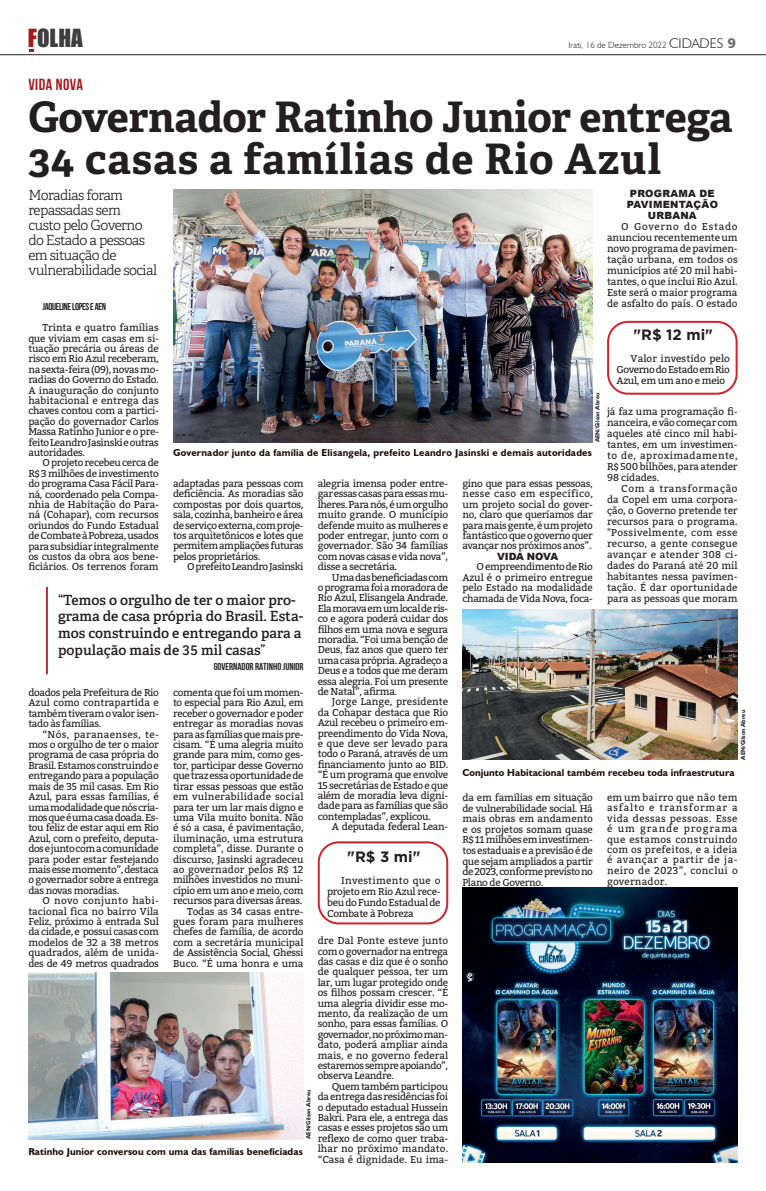
<style>
.page{position:relative;width:766px;height:1191px;background:#fff}
.page>*{position:absolute;margin:0;border:0;box-sizing:border-box;transform-origin:0 0}
.t1{font:700 42px/42px "Adelle";letter-spacing:-.005em;color:#231f20}
.t2{font:22.9px "Impact";color:#3e3e3f}
.t3{font:700 16px "Bebas Neue";letter-spacing:.03em;color:#a5181b}
.t4{font:700 15px "Gotham";color:#231f20}
.t5{font:600 14px/16.8px "Adelle";color:#231f20}
.t6{font:300 14px/15px "Adelle";letter-spacing:-.04em;color:#231f20}
.t7{font:10px/10.4px "Bitter";letter-spacing:-.035em;color:#231f20;text-align:justify}
.t8{font:700 10px "Humanist 521 BT";letter-spacing:.01em;color:#1b0f0a}
.t9{font:900 10px/11px "Arial";letter-spacing:.025em;color:#231f20;text-align:center}
.t10{font:700 10px "Bebas Neue";color:#231f20}
.t11{font:700 10px "Bebas Neue";letter-spacing:-.035em;color:#231f20}
.t12{font:900 10px "Arial";letter-spacing:-.02em;color:#231f20}
.t13{font:300 9px "Humanist 521 BT";color:#231f20}
.t14{font:700 6px "Humanist 521 BT";color:#231f20}
.s1{color:#a5181b}
.s2{font-size:14px}
.s3{font-family:"Humanist 777 BT Black B";font-weight:400;font-size:14px;color:#6c6d70}
</style>
<div class="page">
<hr style="left:0;top:55px;width:765px;height:1px;background:#231f20">
<img style="left:462px;top:887px;width:275px;height:275px">
<img style="left:28px;top:972px;width:275px;height:167px">
<img style="left:173px;top:189px;width:419px;height:253px">
<img style="left:462px;top:609px;width:275px;height:150px">
<hr style="left:46px;top:587px;width:2px;height:87px;background:#d1232a">
<div style="left:607px;top:321px;width:130px;height:74px;border:2px solid #d1232a;border-radius:20px"></div>
<div style="left:317px;top:841px;width:131px;height:83px;border:2px solid #d1232a;border-radius:20px"></div>
<h2 class="t2" style="left:28px;top:20px;width:56px"><span class="s1">F</span>OLHA</h2>
<p class="t13" style="left:568px;top:39px;width:169px">Irati, 16 de Dezembro 2022 <span class="s2">CIDADES</span> <span class="s3">9</span></p>
<h3 class="t3" style="left:28px;top:76px;width:56px">VIDA NOVA</h3>
<h1 class="t1" style="left:28px;top:96px;width:705px">Governador Ratinho Junior entrega<br>34 casas a famílias de Rio Azul</h1>
<h3 class="t6" style="left:28px;top:188px;width:130px">Moradias foram repassadas sem<br>custo pelo Governo do Estado a pessoas em situação de vulnerabilidade social</h3>
<p class="t9" style="left:626px;top:187px;width:93px">PROGRAMA DE<br>PAVIMENTAÇÃO<br>URBANA</p>
<p class="t7" style="left:607px;top:220px;width:132px;line-height:11px;text-indent:14px">O Governo do Estado anunciou recentemente um novo programa de pavimen&shy;tação urbana, em todos os municípios até 20 mil habi&shy;tantes, o que inclui Rio Azul.<br>Este será o maior programa de asfalto do país. O estado</p>
<p class="t11" style="left:43px;top:301px;width:65px">JAQUELINE LOPES E AEN</p>
<p class="t7" style="left:28px;top:322px;width:132px;text-indent:14px">Trinta e quatro famílias que viviam em casas em si&shy;tuação precária ou áreas de risco em Rio Azul receberam, na sexta-feira (09), novas mo&shy;radias do Governo do Estado.<br>A inauguração do conjunto habitacional e entrega das chaves contou com a partici&shy;pação do governador Carlos Massa Ratinho Junior e o pre&shy;feito Leandro Jasinski e outras autoridades.</p>
<p class="t7" style="left:28px;top:457px;width:132px;text-indent:14px">O projeto recebeu cerca de R$ 3 milhões de investimento do programa Casa Fácil Para&shy;ná, coordenado pela Compa&shy;nhia de Habitação do Para&shy;ná (Cohapar), com recursos oriundos do Fundo Estadual de Combate à Pobreza, usados para subsidiar integralmente os custos da obra aos bene&shy;ficiários. Os terrenos foram</p>
<h3 class="t4" style="left:633px;top:325px;width:81px">"R$ 12 mi"</h3>
<p class="t7" style="left:616px;top:353px;width:115px;line-height:11px;text-indent:14px">Valor investido pelo Governo do Estado em Rio Azul, em um ano e meio</p>
<p class="t14" style="left:593px;top:442px;width:51px;rotate:-90deg">AEN/Gilson Abreu</p>
<p class="t7" style="left:607px;top:406px;width:132px;line-height:11px">já faz uma programação fi&shy;nanceira, e vão começar com aqueles até cinco mil habi&shy;tantes, em um investimen&shy;to de, aproximadamente, R$ 500 bilhões, para atender 98 cidades.</p>
<p class="t7" style="left:607px;top:483px;width:132px;line-height:11px;text-indent:14px">Com a transformação da Copel em uma corpora&shy;ção, o Governo pretende ter recursos para o programa. "Possivelmente, com esse recurso, a gente consegue avançar e atender 308 ci&shy;dades do Paraná até 20 mil habitantes nessa pavimen&shy;tação. É dar oportunidade para as pessoas que moram</p>
<p class="t8" style="left:173px;top:447px;width:420px">Governador junto da família de Elisangela, prefeito Leandro Jasinski e demais autoridades</p>
<p class="t7" style="left:173px;top:478px;width:132px">adaptadas para pessoas com deficiência. As moradias são compostas por dois quartos, sala, cozinha, banheiro e área de serviço externa, com proje&shy;tos arquitetônicos e lotes que permitem ampliações futuras pelos proprietários.</p>
<p class="t7" style="left:187px;top:561px;width:118px">O prefeito Leandro Jasinski</p>
<p class="t7" style="left:317px;top:478px;width:132px">alegria imensa poder entre&shy;gar essas casas para essas mu&shy;lheres. Para nós, é um orgulho muito grande. O município defende muito as mulheres e poder entregar, junto com o governador. São 34 famílias com novas casas e vida nova”, disse a secretária.</p>
<p class="t7" style="left:317px;top:571px;width:132px;text-indent:14px">Uma das beneficiadas com o programa foi a moradora de Rio Azul, Elisangela Andrade.<br>Ela morava em um local de ris&shy;co e agora poderá cuidar dos filhos em uma nova e segura moradia. “Foi uma benção de Deus, faz anos que quero ter uma casa própria. Agradeço a Deus e a todos que me deram essa alegria. Foi um presente de Natal”, afirma.</p>
<p class="t7" style="left:317px;top:696px;width:132px;text-indent:14px">Jorge Lange, presidente da Cohapar destaca que Rio Azul recebeu o primeiro em&shy;preendimento do Vida Nova, e que deve ser levado para todo o Paraná, através de um financiamento junto ao BID. “É um programa que envolve 15 secretárias de Estado e que além de moradia leva digni&shy;dade para as famílias que são contempladas”, explicou.</p>
<p class="t7" style="left:332px;top:821px;width:118px">A deputada federal Lean-</p>
<p class="t7" style="left:462px;top:478px;width:132px">gino que para essas pessoas, nesse caso em específico, um projeto social do gover&shy;no, claro que queríamos dar para mais gente, é um projeto fantástico que o governo quer avançar nos próximos anos”.</p>
<p class="t12" style="left:497px;top:549px;width:63px">VIDA NOVA</p>
<p class="t7" style="left:462px;top:561px;width:132px;text-indent:14px">O empreendimento de Rio Azul é o primeiro entregue pelo Estado na modalidade chamada de Vida Nova, foca-</p>
<h3 class="t5" style="left:58px;top:591px;width:246px">“Temos o orgulho de ter o maior pro&shy;grama de casa própria do Brasil. Esta&shy;mos construindo e entregando para a população mais de 35 mil casas”</h3>
<p class="t10" style="left:213px;top:661px;width:91px">GOVERNADOR RATINHO JUNIOR</p>
<p class="t7" style="left:28px;top:687px;width:132px">doados pela Prefeitura de Rio Azul como contrapartida e também tiveram o valor isen&shy;tado às famílias.</p>
<p class="t7" style="left:28px;top:728px;width:132px;text-indent:14px">“Nós, paranaenses, te&shy;mos o orgulho de ter o maior programa de casa própria do Brasil. Estamos construindo e entregando para a população mais de 35 mil casas. Em Rio Azul, para essas famílias, é uma modalidade que nós cria&shy;mos que é uma casa doada. Es&shy;tou feliz de estar aqui em Rio Azul, com o prefeito, deputa&shy;dos e junto com a comunidade para poder estar festejando mais esse momento”, destaca o governador sobre a entrega das novas moradias.</p>
<p class="t7" style="left:28px;top:895px;width:132px;text-indent:14px">O novo conjunto habi&shy;tacional fica no bairro Vila Feliz, próximo à entrada Sul da cidade, e possui casas com modelos de 32 a 38 metros quadrados, além de unida&shy;des de 49 metros quadrados</p>
<p class="t7" style="left:173px;top:687px;width:132px;text-align:right">comenta que foi um momen&shy;to especial para Rio Azul, em receber o governador e poder entregar as moradias novas para as famílias que mais pre&shy;cisam. “É uma alegria muito grande para mim, como ges&shy;tor, participar desse Governo que traz essa oportunidade de tirar essas pessoas que estão em vulnerabilidade social para ter um lar mais digno e uma Vila muito bonita. Não é só a casa, é pavimentação, iluminação, uma estrutura completa”, disse. Durante o discurso, Jasinski agradeceu ao governador pelos R$ 12 milhões investidos no muni&shy;cípio em um ano e meio, com recursos para diversas áreas.<br>Todas as 34 casas entre&shy;gues foram para mulheres chefes de família, de acordo com a secretária municipal de Assistência Social, Ghessi<br>Buco. “É uma honra e uma</p>
<p class="t14" style="left:739px;top:759px;width:51px;rotate:-90deg">AEN/Gilson Abreu</p>
<p class="t8" style="left:462px;top:766px;width:273px">Conjunto Habitacional também recebeu toda infraestrutura</p>
<p class="t7" style="left:462px;top:792px;width:132px">da em famílias em situação de vulnerabilidade social. Há mais obras em andamento e os projetos somam quase R$ 11 milhões em investimen&shy;tos estaduais e a previsão é de que sejam ampliados a partir de 2023, conforme previsto no Plano de Governo.</p>
<p class="t7" style="left:607px;top:792px;width:132px">em um bairro que não tem asfalto e transformar a vida dessas pessoas. Esse é um grande programa que estamos construindo com os prefeitos, e a ideia é avançar a partir de ja&shy;neiro de 2023”, conclui o governador.</p>
<h3 class="t4" style="left:347px;top:846px;width:75px">"R$ 3 mi"</h3>
<p class="t7" style="left:327px;top:874px;width:115px;line-height:11px;text-indent:14px">Investimento que o projeto em Rio Azul rece&shy;beu do Fundo Estadual de Combate à Pobreza</p>
<p class="t7" style="left:317px;top:935px;width:132px">dre Dal Ponte esteve junto com o governador na entrega das casas e diz que é o sonho de qualquer pessoa, ter um lar, um lugar protegido onde os filhos possam crescer. “É uma alegria dividir esse mo&shy;mento, da realização de um sonho, para essas famílias. O governador, no próximo man&shy;dato, poderá ampliar ainda mais, e no governo federal estaremos sempre apoiando”, observa Leandre.</p>
<p class="t7" style="left:317px;top:1080px;width:132px;text-indent:14px">Quem também participou da entrega das residências foi o deputado estadual Hussein Bakri. Para ele, a entrega das casas e esses projetos são um reflexo de como quer traba&shy;lhar no próximo mandato. “Casa é dignidade. Eu ima-</p>
<p class="t14" style="left:304px;top:1139px;width:51px;rotate:-90deg">AEN/Gilson Abreu</p>
<p class="t8" style="left:28px;top:1145px;width:276px">Ratinho Junior conversou com uma das famílias beneficiadas</p>
</div>
